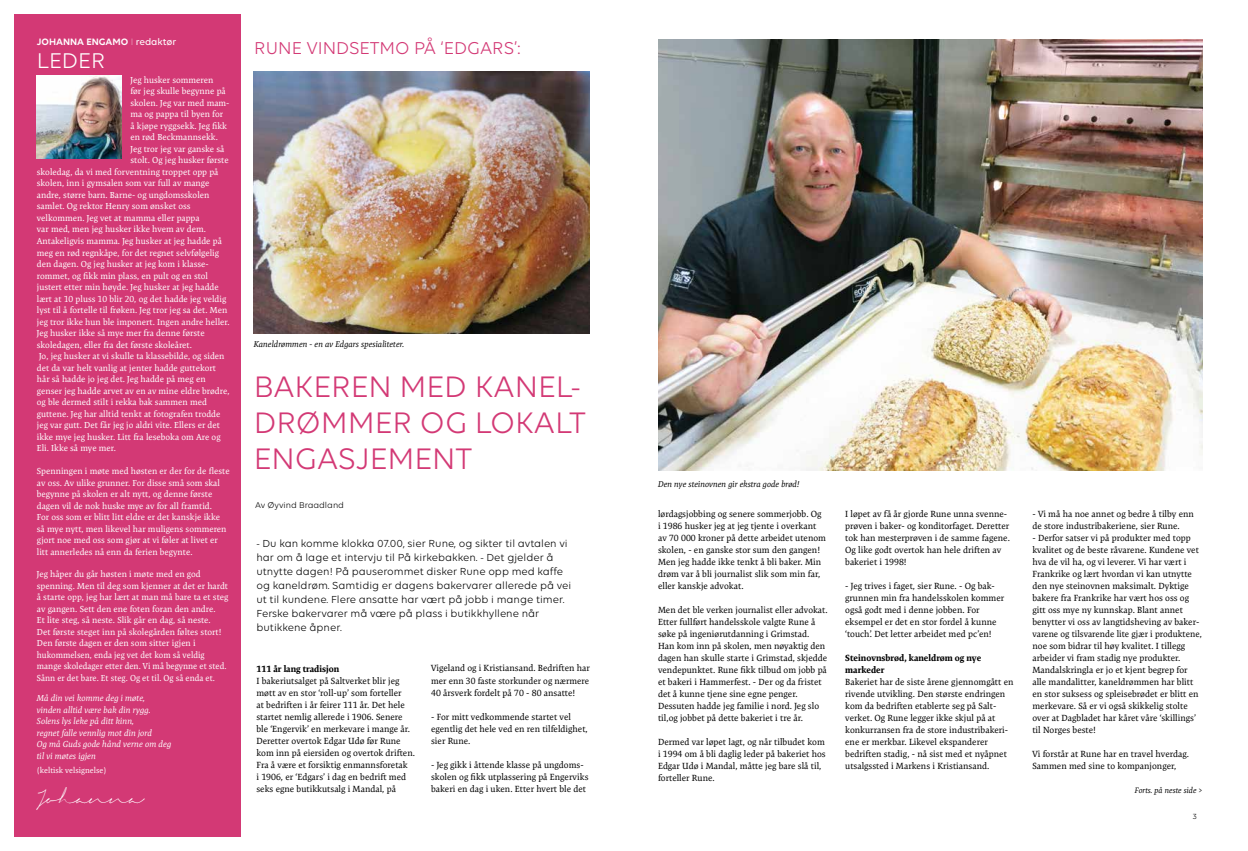
<style>
.page{position:relative;width:1248px;height:851px;background:#fff}
.page>*{position:absolute;margin:0;border:0;box-sizing:border-box;transform-origin:0 0}
.t1{font:32px/36px "Volte";color:#d33975}
.t2{font:23px "Volte";color:#fff}
.t3{font:18.5px "Volte";color:#d33975}
.t4{font:500 16.7px "Signerica";color:#fff}
.t5{font:11px/14px "Volte";color:#000}
.t6{font:600 10px "Volte";color:#fff}
.t7{font:9px/12px "Expo Serif Pro";color:#000}
.t8{font:700 9px/12px "Expo Serif Pro";color:#000}
.t9{font:9px "Volte";color:#000}
.t10{font:8.8px/11.5px "Expo Serif Pro";color:#fff}
.t11{font:italic 8.8px/11.5px "Expo Serif Pro";color:#fff}
.t12{font:italic 8.5px "Expo Serif Pro";color:#000}
.t13{font:8px "Expo Serif Pro";color:#fff}
.t14{font:italic 8px "Expo Serif Pro";color:#000}
.t15{font:8px "Volte";color:#000}
.s1{font-weight:300}
.s2{font-weight:500}
</style>
<div class="page">
<div style="left:14px;top:14px;width:227px;height:822px;background:#d33975"></div>
<img style="left:37px;top:76px;width:85px;height:82px">
<img style="left:658px;top:40px;width:544px;height:430px">
<img style="left:254px;top:72px;width:336px;height:261px">
<p class="t6" style="left:37px;top:36px;width:141px">JOHANNA ENGAMO <span class="s1">I</span> <span class="s2">redaktør</span></p>
<p class="t10" style="left:130px;top:74px;width:84px">Jeg husker sommeren</p>
<p class="t10" style="left:130px;top:86px;width:97px">før jeg skulle begynne på</p>
<p class="t10" style="left:130px;top:97px;width:100px">skolen. Jeg var med mam-</p>
<p class="t10" style="left:130px;top:109px;width:94px">ma og pappa til byen for</p>
<p class="t10" style="left:130px;top:120px;width:98px">å kjøpe ryggsekk. Jeg fikk</p>
<p class="t10" style="left:130px;top:132px;width:89px">en rød Beckmannsekk.</p>
<p class="t10" style="left:130px;top:143px;width:95px">Jeg tror jeg var ganske så</p>
<p class="t10" style="left:130px;top:155px;width:100px">stolt. Og jeg husker første</p>
<p class="t10" style="left:37px;top:166px;width:183px">skoledag, da vi med forventning troppet opp på</p>
<p class="t10" style="left:37px;top:178px;width:174px">skolen, inn i gymsalen som var full av mange</p>
<p class="t10" style="left:37px;top:189px;width:174px">andre, større barn. Barne- og ungdomsskolen</p>
<p class="t10" style="left:37px;top:201px;width:155px">samlet. Og rektor Henry som ønsket oss</p>
<p class="t10" style="left:37px;top:212px;width:164px">velkommen. Jeg vet at mamma eller pappa</p>
<p class="t10" style="left:37px;top:224px;width:170px">var med, men jeg husker ikke hvem av dem.</p>
<p class="t10" style="left:37px;top:235px;width:186px">Antakeligvis mamma. Jeg husker at jeg hadde på</p>
<p class="t10" style="left:37px;top:247px;width:184px">meg en rød regnkåpe, for det regnet selvfølgelig</p>
<p class="t10" style="left:37px;top:258px;width:173px">den dagen. Og jeg husker at jeg kom i klasse-</p>
<p class="t10" style="left:37px;top:270px;width:173px">rommet, og fikk min plass, en pult og en stol</p>
<p class="t10" style="left:37px;top:281px;width:183px">justert etter min høyde. Jeg husker at jeg hadde</p>
<p class="t10" style="left:37px;top:293px;width:191px">lært at 10 pluss 10 blir 20, og det hadde jeg veldig</p>
<p class="t10" style="left:37px;top:304px;width:192px">lyst til å fortelle til frøken. Jeg tror jeg sa det. Men</p>
<p class="t10" style="left:37px;top:316px;width:194px">jeg tror ikke hun ble imponert. Ingen andre heller.</p>
<p class="t10" style="left:37px;top:327px;width:169px">Jeg husker ikke så mye mer fra denne første</p>
<p class="t10" style="left:37px;top:339px;width:157px">skoledagen, eller fra det første skoleåret.</p>
<p class="t10" style="left:39px;top:350px;width:187px">Jo, jeg husker at vi skulle ta klassebilde, og siden</p>
<p class="t10" style="left:37px;top:362px;width:180px">det da var helt vanlig at jenter hadde guttekort</p>
<p class="t10" style="left:37px;top:373px;width:170px">hår så hadde jo jeg det. Jeg hadde på meg en</p>
<p class="t10" style="left:37px;top:385px;width:194px">genser jeg hadde arvet av en av mine eldre brødre,</p>
<p class="t10" style="left:37px;top:396px;width:171px">og ble dermed stilt i rekka bak sammen med</p>
<p class="t10" style="left:37px;top:408px;width:185px">guttene. Jeg har alltid tenkt at fotografen trodde</p>
<p class="t10" style="left:37px;top:419px;width:185px">jeg var gutt. Det får jeg jo aldri vite. Ellers er det</p>
<p class="t10" style="left:37px;top:431px;width:185px">ikke mye jeg husker. Litt fra leseboka om Are og</p>
<p class="t10" style="left:37px;top:442px;width:81px">Eli. Ikke så mye mer.</p>
<p class="t10" style="left:37px;top:465px;width:194px">Spenningen i møte med høsten er der for de fleste av oss. Av ulike grunner. For disse små som skal begynne på skolen er alt nytt, og denne første dagen vil de nok huske mye av for all framtid.<br>For oss som er blitt litt eldre er det kanskje ikke så mye nytt, men likevel har muligens sommeren gjort noe med oss som gjør at vi føler at livet er litt annerledes nå enn da ferien begynte.</p>
<p class="t10" style="left:37px;top:568px;width:193px">Jeg håper du går høsten i møte med en god spenning. Men til deg som kjenner at det er hardt å starte opp, jeg har lært at man må bare ta et steg av gangen. Sett den ene foten foran den andre.<br>Et lite steg, så neste. Slik går en dag, så neste.<br>Det første steget inn på skolegården føltes stort!<br>Den første dagen er den som sitter igjen i hukommelsen, enda jeg vet det kom så veldig mange skoledager etter den. Vi må begynne et sted.<br>Sånn er det bare. Et steg. Og et til. Og så enda et.</p>
<p class="t11" style="left:37px;top:692px;width:136px">Må din vei komme deg i møte, vinden alltid være bak din rygg.<br>Solens lys leke på ditt kinn,<br>regnet falle vennlig mot din jord<br>Og må Guds gode hånd verne om deg til vi møtes igjen</p>
<p class="t13" style="left:37px;top:765px;width:71px">(keltisk velsignelse)</p>
<h2 class="t2" style="left:37px;top:47px;width:70px">LEDER</h2>
<h3 class="t4" style="left:41px;top:789px;width:103px">Johanna</h3>
<h3 class="t3" style="left:254px;top:37px;width:267px">RUNE VINDSETMO PÅ ‘EDGARS’:</h3>
<p class="t12" style="left:254px;top:339px;width:152px">Kaneldrømmen - en av Edgars spesialiteter.</p>
<h1 class="t1" style="left:254px;top:368px;width:334px">BAKEREN MED KANEL-<br>DRØMMER OG LOKALT<br>ENGASJEMENT</h1>
<p class="t9" style="left:255px;top:500px;width:91px">Av Øyvind Braadland</p>
<p class="t5" style="left:256px;top:536px;width:316px">- Du kan komme klokka 07.00, sier Rune, og sikter til avtalen vi har om å lage et intervju til På kirkebakken. - Det gjelder å utnytte dagen! På pauserommet disker Rune opp med kaffe og kaneldrøm. Samtidig er dagens bakervarer allerede på vei ut til kundene. Flere ansatte har vært på jobb i mange timer.<br>Ferske bakervarer må være på plass i butikkhyllene når butikkene åpner.</p>
<p class="t8" style="left:256px;top:662px;width:84px">111 år lang tradisjon</p>
<p class="t7" style="left:256px;top:674px;width:160px">I bakeriutsalget på Saltverket blir jeg møtt av en stor ‘roll-up’ som forteller<br>at bedriften i år feirer 111 år. Det hele startet nemlig allerede i 1906. Senere ble ‘Engervik’ en merkevare i mange år.<br>Deretter overtok Edgar Udø før Rune kom inn på eiersiden og overtok driften.<br>Fra å være et forsiktig enmannsforetak<br>i 1906, er ‘Edgars’ i dag en bedrift med seks egne butikkutsalg i Mandal, på</p>
<p class="t7" style="left:431px;top:662px;width:160px;text-align:justify">Vigeland og i Kristiansand. Bedriften har mer enn 30 faste storkunder og nærmere 40 årsverk fordelt på 70 - 80 ansatte!</p>
<p class="t7" style="left:431px;top:710px;width:158px">- For mitt vedkommende startet vel egentlig det hele ved en ren tilfeldighet, sier Rune.</p>
<p class="t7" style="left:431px;top:758px;width:159px">- Jeg gikk i åttende klasse på ungdoms&shy;skolen og fikk utplassering på Engerviks bakeri en dag i uken. Etter hvert ble det</p>
<p class="t12" style="left:658px;top:479px;width:143px">Den nye steinovnen gir ekstra gode brød!</p>
<p class="t7" style="left:658px;top:508px;width:169px">lørdagsjobbing og senere sommerjobb. Og i 1986 husker jeg at jeg tjente i overkant av 70 000 kroner på dette arbeidet utenom skolen, - en ganske stor sum den gangen!<br>Men jeg hadde ikke tenkt å bli baker. Min drøm var å bli journalist slik som min far, eller kanskje advokat.</p>
<p class="t7" style="left:658px;top:604px;width:171px">Men det ble verken journalist eller advokat.<br>Etter fullført handelsskole valgte Rune å søke på ingeniørutdanning i Grimstad.<br>Han kom inn på skolen, men nøyaktig den dagen han skulle starte i Grimstad, skjedde vendepunktet. Rune fikk tilbud om jobb på et bakeri i Hammerfest. - Der og da fristet det å kunne tjene sine egne penger.<br>Dessuten hadde jeg familie i nord. Jeg slo til,og jobbet på dette bakeriet i tre år.</p>
<p class="t7" style="left:658px;top:736px;width:169px">Dermed var løpet lagt, og når tilbudet kom i 1994 om å bli daglig leder på bakeriet hos Edgar Udø i Mandal, måtte jeg bare slå til, forteller Rune.</p>
<p class="t7" style="left:845px;top:508px;width:166px">I løpet av få år gjorde Rune unna svenne&shy;prøven i baker- og konditorfaget. Deretter tok han mesterprøven i de samme fagene.<br>Og like godt overtok han hele driften av bakeriet i 1998!</p>
<p class="t7" style="left:845px;top:580px;width:160px">- Jeg trives i faget, sier Rune. - Og bak&shy;grunnen min fra handelsskolen kommer også godt med i denne jobben. For eksempel er det en stor fordel å kunne ‘touch’. Det letter arbeidet med pc’en!</p>
<p class="t8" style="left:845px;top:652px;width:137px">Steinovnsbrød, kaneldrøm og nye markeder</p>
<p class="t7" style="left:845px;top:676px;width:170px">Bakeriet har de siste årene gjennomgått en rivende utvikling. Den største endringen kom da bedriften etablerte seg på Salt&shy;verket. Og Rune legger ikke skjul på at konkurransen fra de store industribakeri&shy;ene er merkbar. Likevel ekspanderer bedriften stadig, - nå sist med et nyåpnet utsalgssted i Markens i Kristiansand.</p>
<p class="t7" style="left:1032px;top:508px;width:163px">- Vi må ha noe annet og bedre å tilby enn de store industribakeriene, sier Rune.</p>
<p class="t7" style="left:1032px;top:532px;width:171px">- Derfor satser vi på produkter med topp kvalitet og de beste råvarene. Kundene vet hva de vil ha, og vi leverer. Vi har vært i Frankrike og lært hvordan vi kan utnytte den nye steinovnen maksimalt. Dyktige bakere fra Frankrike har vært hos oss og gitt oss mye ny kunnskap. Blant annet benytter vi oss av langtidsheving av baker&shy;varene og tilsvarende lite gjær i produktene, noe som bidrar til høy kvalitet. I tillegg arbeider vi fram stadig nye produkter.<br>Mandalskringla er jo et kjent begrep for alle mandalitter, kaneldrømmen har blitt en stor suksess og spleisebrødet er blitt en merkevare. Så er vi også skikkelig stolte over at Dagbladet har kåret våre ‘skillings’ til Norges beste!</p>
<p class="t7" style="left:1032px;top:748px;width:158px">Vi forstår at Rune har en travel hverdag.<br>Sammen med sine to kompanjonger,</p>
<p class="t14" style="left:1134px;top:785px;width:69px">Forts. på neste side &gt;</p>
<p class="t15" style="left:1192px;top:811px;width:6px">3</p>
</div>
